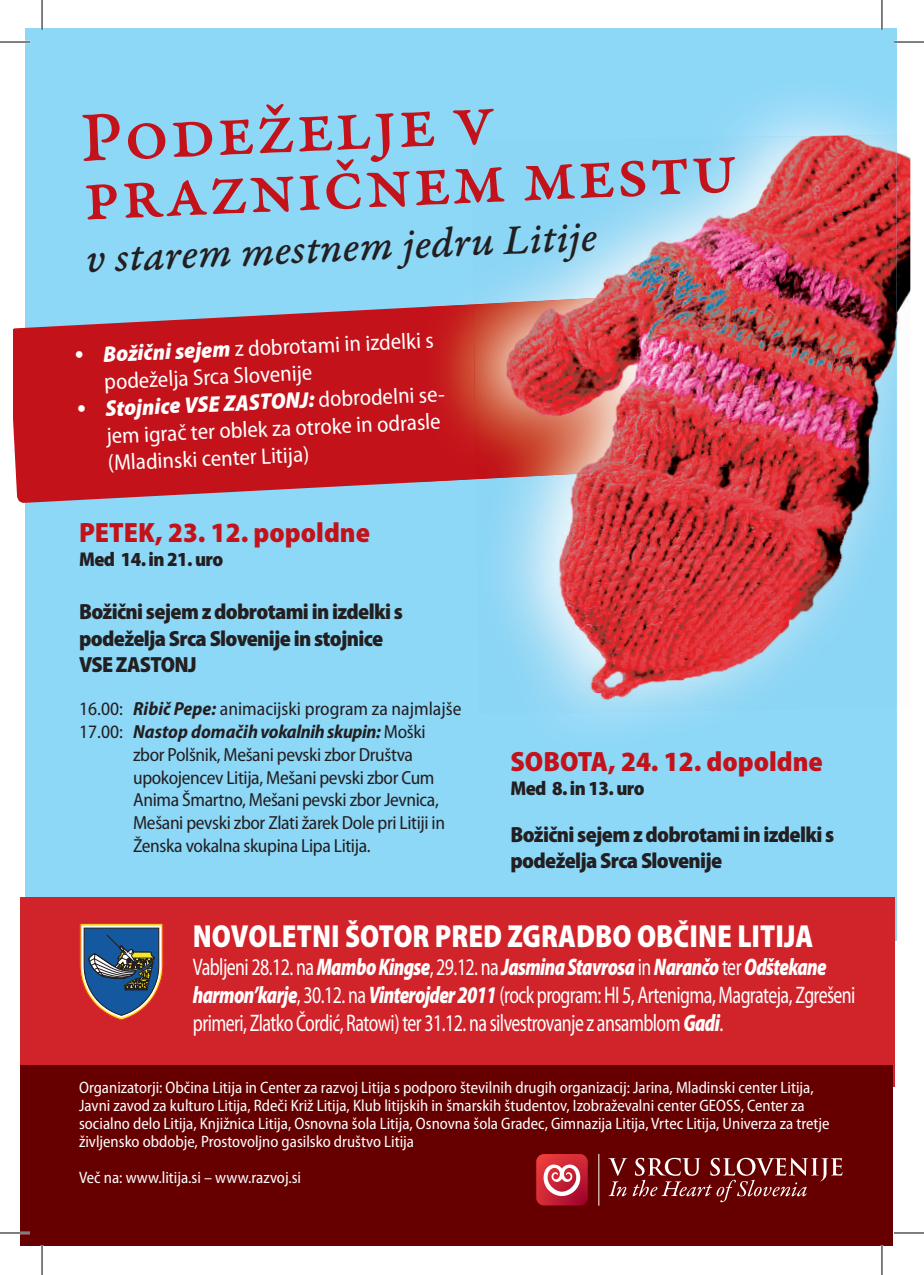
<style>
.page{position:relative;width:924px;height:1275px;background:#fff}
.page>*{position:absolute;margin:0;border:0;box-sizing:border-box;transform-origin:0 0}
.t1{font:74.8px/59.6px "Garamond Premr Pro Med Capt";color:#c4121a}
.t2{font:44px "Garamond Premr Pro Med It Capt";color:#231f20}
.t3{font:900 semi-condensed 32px "Myriad Pro";color:#fff;scale:.91 1}
.t4{font:900 semi-condensed 28px "Myriad Pro";color:#c4121a}
.t5{font:semi-condensed 24px/28px "Myriad Pro";letter-spacing:-.03em;color:#fff;scale:.81 1}
.t6{font:semi-condensed 22.6px/27.2px "Myriad Pro";color:#fff}
.t7{font:900 semi-condensed 22px/26.4px "Myriad Pro";letter-spacing:-.03em;color:#231f20}
.t8{font:900 semi-condensed 20px "Myriad Pro";letter-spacing:-.03em;color:#231f20}
.t9{font:semi-condensed 19px "Myriad Pro";letter-spacing:-.02em;color:#231f20}
.t10{font:semi-condensed 19px "Myriad Pro";color:#231f20}
.t11{font:italic 700 semi-condensed 19px "Myriad Pro";letter-spacing:-.02em;color:#231f20}
.t12{font:semi-condensed 16.6px/18px "Myriad Pro";color:#fff}
.s1{font-weight:900;font-style:italic}
.s2{font-weight:700;font-style:italic}
.s3{font-weight:400;font-style:normal}
</style>
<div class="page">
<div style="left:26px;top:28px;width:870px;height:912px;background:#8dd7f7"></div>
<svg style="left:14px;top:291px;width:410px;height:212px;fill:#c4121a"></svg>
<div style="left:20px;top:897px;width:874px;height:189px;background:#d1232a"></div>
<div style="left:20px;top:1065px;width:872px;height:181px;background:#600"></div>
<img style="left:566px;top:74px;width:331px;height:683px">
<img style="left:424px;top:304px;width:47px;height:178px">
<img style="left:896px;top:135px;width:13px;height:573px">
<img style="left:471px;top:135px;width:425px;height:578px">
<img style="left:473px;top:291px;width:269px;height:188px">
<hr style="left:598px;top:1154px;width:1px;height:51px;background:#fff">
<svg style="left:608px;top:1157px;width:234px;height:45px"></svg>
<svg style="left:536px;top:1154px;width:51px;height:51px;background:#d24e5c"></svg>
<svg style="left:80px;top:923px;width:83px;height:97px;background:#636174"></svg>
<hr style="left:0;top:41px;width:30px;height:2px;background:#fff">
<hr style="left:893px;top:41px;width:30px;height:2px;background:#fff">
<hr style="left:0;top:1231px;width:30px;height:3px;background:#fff">
<hr style="left:41px;top:0;width:2px;height:30px;background:#fff">
<hr style="left:41px;top:1245px;width:2px;height:30px;background:#fff">
<hr style="left:880px;top:0;width:2px;height:30px;background:#fff">
<hr style="left:880px;top:1245px;width:2px;height:30px;background:#fff">
<hr style="left:0;top:42px;width:30px;height:1px;background:#000">
<hr style="left:893px;top:42px;width:30px;height:1px;background:#000">
<hr style="left:0;top:1232px;width:30px;height:1px;background:#000">
<hr style="left:893px;top:1232px;width:30px;height:1px;background:#000">
<hr style="left:42px;top:0;width:1px;height:30px;background:#000">
<hr style="left:42px;top:1245px;width:1px;height:30px;background:#000">
<hr style="left:881px;top:0;width:1px;height:30px;background:#000">
<hr style="left:881px;top:1245px;width:1px;height:30px;background:#000">
<h1 class="t1" style="left:78px;top:112px;width:656px;rotate:-3deg">Podeželje v prazničnem mestu</h1>
<h2 class="t2" style="left:85px;top:230px;width:513px;rotate:-2deg">v starem mestnem jedru Litije</h2>
<h3 class="t6" style="left:102px;top:343px;width:332px;line-height:26px;text-indent:-29px;rotate:-3deg">• <span class="s1">Božični sejem</span> z dobrotami in izdelki s podeželja Srca Slovenije</h3>
<h3 class="t6" style="left:104px;top:395px;width:346px;text-indent:-28px;rotate:-3deg">• <span class="s1">Stojnice VSE ZASTONJ:</span> dobrodelni se&shy;jem igrač ter oblek za otroke in odrasle (Mladinski center Litija)</h3>
<h3 class="t4" style="left:79px;top:514px;width:292px">PETEK, 23. 12. popoldne</h3>
<p class="t8" style="left:79px;top:546px;width:145px">Med 14. in 21. uro</p>
<h3 class="t7" style="left:79px;top:597px;width:325px">Božični sejem z dobrotami in izdelki s podeželja Srca Slovenije in stojnice<br>VSE ZASTONJ</h3>
<p class="t10" style="left:79px;top:697px;width:383px">16.00: <span class="s2">Ribič Pepe:</span> animacijski program za najmlajše</p>
<p class="t11" style="left:79px;top:719px;width:348px"><span class="s3">17.00:</span> Nastop domačih vokalnih skupin: <span class="s3">Moški</span></p>
<p class="t9" style="left:133px;top:742px;width:281px">zbor Polšnik, Mešani pevski zbor Društva</p>
<p class="t9" style="left:133px;top:765px;width:303px">upokojencev Litija, Mešani pevski zbor Cum</p>
<p class="t9" style="left:133px;top:788px;width:307px">Anima Šmartno, Mešani pevski zbor Jevnica,</p>
<p class="t9" style="left:133px;top:811px;width:313px">Mešani pevski zbor Zlati žarek Dole pri Litiji in</p>
<p class="t9" style="left:133px;top:834px;width:239px">Ženska vokalna skupina Lipa Litija.</p>
<h3 class="t4" style="left:510px;top:743px;width:314px">SOBOTA, 24. 12. dopoldne</h3>
<p class="t8" style="left:510px;top:775px;width:135px">Med 8. in 13. uro</p>
<h3 class="t7" style="left:510px;top:820px;width:325px">Božični sejem z dobrotami in izdelki s podeželja Srca Slovenije</h3>
<h3 class="t3" style="left:193px;top:914px;width:683px">NOVOLETNI ŠOTOR PRED ZGRADBO OBČINE LITIJA</h3>
<p class="t5" style="left:193px;top:952px;width:819px">Vabljeni 28.12. na <span class="s1">Mambo Kingse</span>, 29.12. na <span class="s1">Jasmina Stavrosa</span> in <span class="s1">Narančo</span> ter <span class="s1">Odštekane harmon’karje</span>, 30.12. na <span class="s1">Vinterojder 2011</span> (rock program: HI 5, Artenigma, Magrateja, Zgrešeni primeri, Zlatko Čordić, Ratowi) ter 31.12. na silvestrovanje z ansamblom <span class="s1">Gadi</span>.</p>
<p class="t12" style="left:79px;top:1077px;width:751px">Organizatorji: Občina Litija in Center za razvoj Litija s podporo številnih drugih organizacij: Jarina, Mladinski center Litija, Javni zavod za kulturo Litija, Rdeči Križ Litija, Klub litijskih in šmarskih študentov, Izobraževalni center GEOSS, Center za socialno delo Litija, Knjižnica Litija, Osnovna šola Litija, Osnovna šola Gradec, Gimnazija Litija, Vrtec Litija, Univerza za tretje življensko obdobje, Prostovoljno gasilsko društvo Litija</p>
<p class="t12" style="left:79px;top:1167px;width:223px">Več na: www.litija.si – www.razvoj.si</p>
</div>
